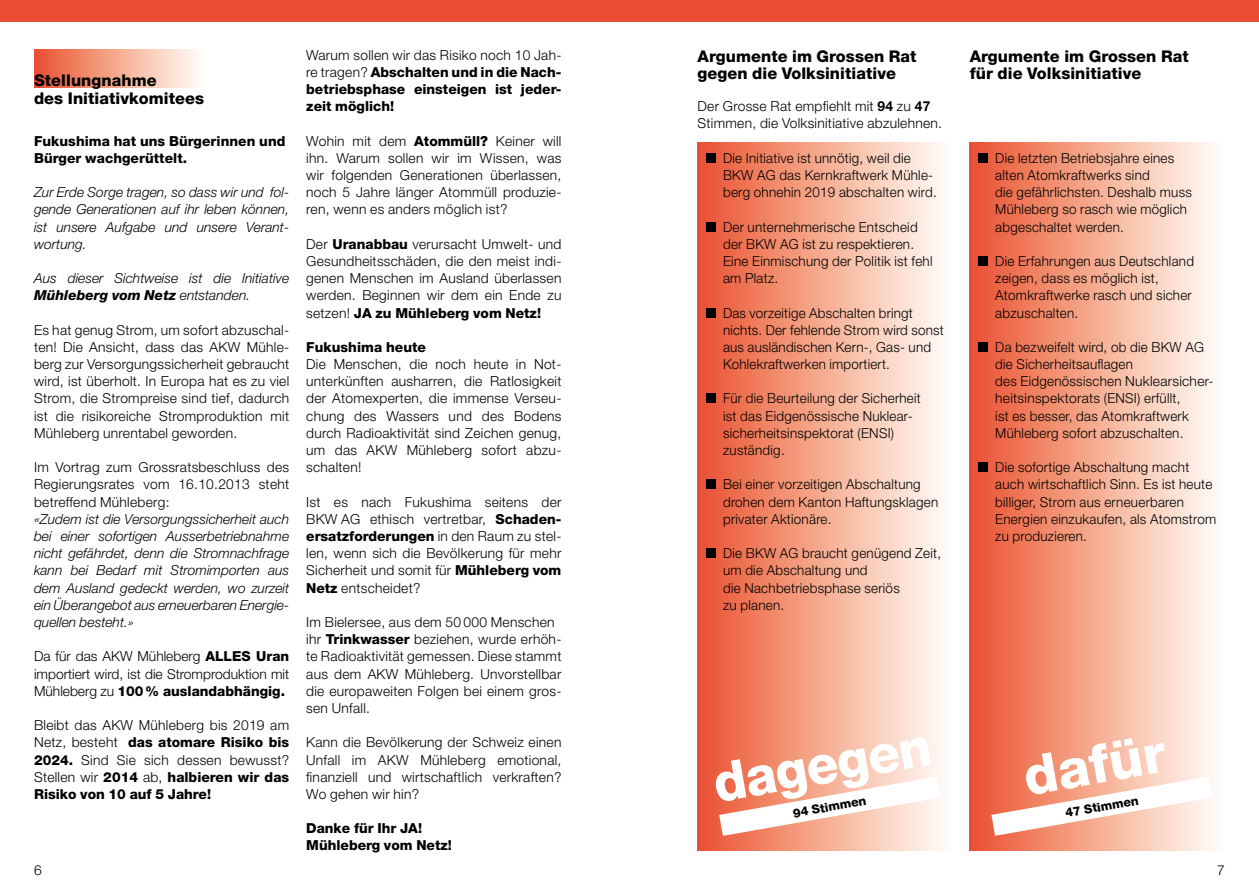
<style>
.page{position:relative;width:1259px;height:893px;background:#fff}
.page>*{position:absolute;margin:0;border:0;box-sizing:border-box;transform-origin:0 0}
.t1{font:800 54px "Helvetica Neue LT Pro";color:#fff}
.t2{font:800 16.2px/17.9px "Helvetica Neue LT Pro";letter-spacing:.005em;color:#000}
.t3{font:300 13.8px/17.2px "Helvetica Neue LT Pro";letter-spacing:.02em;color:#000}
.t4{font:italic 300 13.8px/17.2px "Helvetica Neue LT Pro";color:#000;text-align:justify}
.t5{font:800 13.8px/17.2px "Helvetica Neue LT Pro";color:#000}
.t6{font:800 12.45px "Helvetica Neue LT Pro";color:#000}
.s1{font-weight:800}
.s2{font-weight:300}
.s3{font-weight:700}
</style>
<div class="page">
<div style="left:0;top:0;width:629px;height:21px;background:#ea4d33"></div>
<div style="left:629px;top:0;width:630px;height:21px;background:#ea4d33"></div>
<div style="left:34px;top:50px;width:170px;height:38px;background:linear-gradient(to right,#ea532d,#fffff9)"></div>
<div style="left:697px;top:142px;width:255px;height:709px;background:linear-gradient(to right,#ea532e,#fffffa)"></div>
<div style="left:969px;top:142px;width:256px;height:709px;background:linear-gradient(to right,#ea532e,#fffffa)"></div>
<div style="left:706px;top:153px;width:10px;height:10px;background:#000"></div>
<div style="left:706px;top:222px;width:10px;height:10px;background:#000"></div>
<div style="left:706px;top:308px;width:10px;height:9px;background:#000"></div>
<div style="left:706px;top:393px;width:10px;height:10px;background:#000"></div>
<div style="left:706px;top:479px;width:10px;height:10px;background:#000"></div>
<div style="left:706px;top:548px;width:10px;height:10px;background:#000"></div>
<div style="left:978px;top:153px;width:10px;height:10px;background:#000"></div>
<div style="left:978px;top:256px;width:10px;height:10px;background:#000"></div>
<div style="left:978px;top:342px;width:10px;height:10px;background:#000"></div>
<div style="left:978px;top:462px;width:10px;height:10px;background:#000"></div>
<svg style="left:969px;top:762px;width:256px;height:88px"></svg>
<svg style="left:697px;top:762px;width:255px;height:88px"></svg>
<p class="t2" style="left:34px;top:71px;width:172px">Stellungnahme<br>des Initiativkomitees</p>
<p class="t5" style="left:34px;top:132px;width:253px">Fukushima hat uns Bürgerinnen und<br>Bürger wachgerüttelt.</p>
<p class="t4" style="left:34px;top:183px;width:257px">Zur Erde Sorge tragen, so dass wir und fol&shy;gende Generationen auf ihr leben können, ist unsere Aufgabe und unsere Verant&shy;wortung.</p>
<p class="t4" style="left:34px;top:269px;width:257px">Aus dieser Sichtweise ist die Initiative<br><span class="s1">Mühleberg vom Netz</span> entstanden.</p>
<p class="t3" style="left:34px;top:321px;width:257px;text-align:justify">Es hat genug Strom, um sofort abzuschal&shy;ten! Die Ansicht, dass das AKW Mühle&shy;berg zur Versorgungssicherheit gebraucht wird, ist überholt. In Europa hat es zu viel Strom, die Strompreise sind tief, dadurch ist die risikoreiche Stromproduktion mit Mühleberg unrentabel geworden.</p>
<p class="t3" style="left:34px;top:458px;width:257px;text-align:justify">Im Vortrag zum Grossratsbeschluss des Regierungsrates vom 16.10.2013 steht betreffend Mühleberg:</p>
<p class="t4" style="left:34px;top:510px;width:257px">«Zudem ist die Versorgungssicherheit auch bei einer sofortigen Ausserbetriebnahme nicht gefährdet, denn die Stromnachfrage kann bei Bedarf mit Stromimporten aus dem Ausland gedeckt werden, wo zurzeit ein Überangebot aus erneuerbaren Energie&shy;quellen besteht.»</p>
<p class="t3" style="left:34px;top:648px;width:257px;text-align:justify">Da für das AKW Mühleberg <span class="s1">ALLES Uran </span>importiert wird, ist die Stromproduktion mit Mühleberg zu <span class="s1">100% auslandabhängig.</span></p>
<p class="t3" style="left:34px;top:716px;width:257px;text-align:justify">Bleibt das AKW Mühleberg bis 2019 am Netz, besteht <span class="s1">das atomare Risiko bis 2024.</span> Sind Sie sich dessen bewusst?<br>Stellen wir <span class="s1">2014</span> ab, <span class="s1">halbieren wir das Risiko von 10 auf 5 Jahre!</span></p>
<p class="t5" style="left:306px;top:46px;width:257px;text-align:justify"><span class="s2">Warum sollen wir das Risiko noch 10 Jah&shy;re tragen?</span> Abschalten und in die Nach&shy;betriebsphase einsteigen ist jeder&shy;zeit möglich!</p>
<p class="t3" style="left:306px;top:132px;width:257px;text-align:justify">Wohin mit dem <span class="s1">Atommüll?</span> Keiner will ihn. Warum sollen wir im Wissen, was wir folgenden Generationen überlassen, noch 5 Jahre länger Atommüll produzie&shy;ren, wenn es anders möglich ist?</p>
<p class="t3" style="left:306px;top:235px;width:257px;text-align:justify">Der <span class="s1">Uranabbau</span> verursacht Umwelt- und Gesundheitsschäden, die den meist indi&shy;genen Menschen im Ausland überlassen werden. Beginnen wir dem ein Ende zu setzen! <span class="s1">JA zu Mühleberg vom Netz!</span></p>
<p class="t5" style="left:306px;top:338px;width:121px">Fukushima heute</p>
<p class="t3" style="left:306px;top:355px;width:257px;text-align:justify">Die Menschen, die noch heute in Not&shy;unterkünften ausharren, die Ratlosigkeit der Atomexperten, die immense Verseu&shy;chung des Wassers und des Bodens durch Radioaktivität sind Zeichen genug, um das AKW Mühleberg sofort abzu&shy;schalten!</p>
<p class="t3" style="left:306px;top:493px;width:257px;text-align:justify">Ist es nach Fukushima seitens der BKW AG ethisch vertretbar, <span class="s1">Schaden&shy;ersatzforderungen</span> in den Raum zu stel&shy;len, wenn sich die Bevölkerung für mehr Sicherheit und somit für <span class="s1">Mühleberg vom Netz</span> entscheidet?</p>
<p class="t3" style="left:306px;top:613px;width:257px">Im Bielersee, aus dem 50 000 Menschen ihr <span class="s1">Trinkwasser</span> beziehen, wurde erhöh&shy;te Radioaktivität gemessen. Diese stammt aus dem AKW Mühleberg. Unvorstellbar die europaweiten Folgen bei einem gros&shy;sen Unfall.</p>
<p class="t3" style="left:306px;top:733px;width:257px;text-align:justify">Kann die Bevölkerung der Schweiz einen Unfall im AKW Mühleberg emotional, finanziell und wirtschaftlich verkraften?<br>Wo gehen wir hin?</p>
<p class="t5" style="left:306px;top:820px;width:147px">Danke für Ihr JA!<br>Mühleberg vom Netz!</p>
<p class="t2" style="left:697px;top:47px;width:220px">Argumente im Grossen Rat gegen die Volksinitiative</p>
<p class="t3" style="left:697px;top:97px;width:246px">Der Grosse Rat empfiehlt mit <span class="s3">94</span> zu <span class="s3">47<br></span>Stimmen, die Volksinitiative abzulehnen.</p>
<p class="t3" style="left:723px;top:149px;width:215px">Die Initiative ist unnötig, weil die<br>BKW AG das Kernkraftwerk Mühle&shy;berg ohnehin 2019 abschalten wird.</p>
<p class="t3" style="left:723px;top:218px;width:211px">Der unternehmerische Entscheid der BKW AG ist zu respektieren.<br>Eine Einmischung der Politik ist fehl am Platz.</p>
<p class="t3" style="left:723px;top:304px;width:222px">Das vorzeitige Abschalten bringt nichts. Der fehlende Strom wird sonst aus ausländischen Kern-, Gas- und Kohlekraftwerken importiert.</p>
<p class="t3" style="left:723px;top:390px;width:199px">Für die Beurteilung der Sicherheit ist das Eidgenössische Nuklear&shy;sicherheitsinspektorat (ENSI) zuständig.</p>
<p class="t3" style="left:723px;top:476px;width:217px">Bei einer vorzeitigen Abschaltung drohen dem Kanton Haftungsklagen privater Aktionäre.</p>
<p class="t3" style="left:723px;top:544px;width:220px">Die BKW AG braucht genügend Zeit, um die Abschaltung und<br>die Nachbetriebsphase seriös<br>zu planen.</p>
<p class="t2" style="left:969px;top:47px;width:220px">Argumente im Grossen Rat für die Volksinitiative</p>
<p class="t3" style="left:995px;top:149px;width:198px">Die letzten Betriebsjahre eines alten Atomkraftwerks sind<br>die gefährlichsten. Deshalb muss<br>Mühleberg so rasch wie möglich abgeschaltet werden.</p>
<p class="t3" style="left:995px;top:252px;width:200px">Die Erfahrungen aus Deutschland zeigen, dass es möglich ist,<br>Atomkraftwerke rasch und sicher abzuschalten.</p>
<p class="t3" style="left:995px;top:338px;width:220px">Da bezweifelt wird, ob die BKW AG die Sicherheitsauflagen<br>des Eidgenössischen Nuklearsicher&shy;heitsinspektorats (ENSI) erfüllt,<br>ist es besser, das Atomkraftwerk Mühleberg sofort abzuschalten.</p>
<p class="t3" style="left:995px;top:458px;width:222px">Die sofortige Abschaltung macht auch wirtschaftlich Sinn. Es ist heute billiger, Strom aus erneuerbaren<br>Energien einzukaufen, als Atomstrom zu produzieren.</p>
<h1 class="t1" style="left:708px;top:752px;width:222px;rotate:-10deg">dagegen</h1>
<h1 class="t1" style="left:1018px;top:745px;width:145px;rotate:-10deg">dafür</h1>
<p class="t6" style="left:791px;top:806px;width:76px;rotate:-10deg">94 Stimmen</p>
<p class="t6" style="left:1064px;top:805px;width:76px;rotate:-10deg">47 Stimmen</p>
<p class="t3" style="left:34px;top:861px;width:9px">6</p>
<p class="t3" style="left:1217px;top:861px;width:9px">7</p>
</div>
